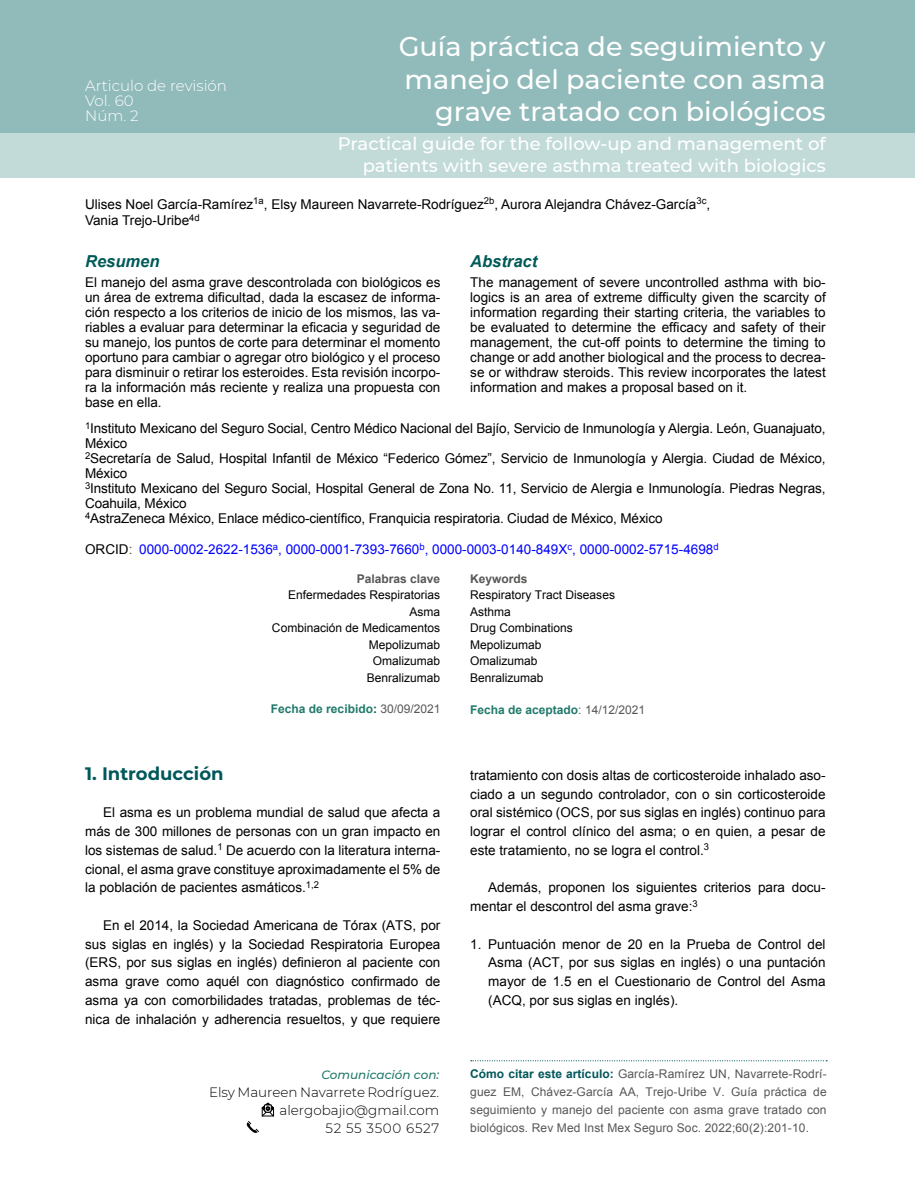
<style>
.page{position:relative;width:915px;height:1191px;background:#fff}
.page>*{position:absolute;margin:0;border:0;box-sizing:border-box;transform-origin:0 0}
.t1{font:500 27px/32.4px "Montserrat";color:#fff;text-align:right}
.t2{font:500 18px/21.6px "Montserrat";color:#fff;text-align:right}
.t3{font:700 18px "Montserrat";color:#01575a}
.t4{font:italic 700 16.5px "Arial";color:#005a58}
.t5{font:300 15px/15px "Montserrat";color:#fff}
.t6{font:13.5px/15px "Arial";color:#000;text-align:justify}
.t7{font:13.5px "Arial";color:#00f}
.t8{font:300 13.5px/18px "Montserrat";color:#000;text-align:right}
.t9{font:12px/18px "Arial";letter-spacing:.01em;color:#575756;text-align:justify}
.t10{font:12px/16.5px "Arial";color:#000}
.t11{font:700 12px "Arial";color:#217a6b}
.t12{font:700 12px "Arial";color:#575756}
.t13{font:italic 500 12px "Montserrat";color:#217a6b}
.s1{color:#000}
.s2{color:#575756}
.s3{color:#005a58}
.s4{font-weight:400;color:#575756}
.s5{font-weight:700;color:#01575a}
</style>
<div class="page">
<div style="left:0;top:0;width:914px;height:134px;background:#91baba"></div>
<div style="left:0;top:134px;width:914px;height:44px;background:#c2dbd9"></div>
<svg style="left:470px;top:1060px;width:356px;height:1px"></svg>
<svg style="left:246px;top:1102px;width:28px;height:31px"></svg>
<p class="t5" style="left:85px;top:78px;width:143px">Articulo de revisión<br>Vol. 60<br>Núm. 2</p>
<h1 class="t1" style="left:398px;top:29px;width:428px">Guía práctica de seguimiento y manejo del paciente con asma grave tratado con biológicos</h1>
<h2 class="t2" style="left:337px;top:132px;width:489px">Practical guide for the follow-up and management of patients with severe asthma treated with biologics</h2>
<p class="t6" style="left:85px;top:196px;width:626px;line-height:16.5px">Ulises Noel García-Ramírez<sup>1a</sup>, Elsy Maureen Navarrete-Rodríguez<sup>2b</sup>, Aurora Alejandra Chávez-García<sup>3c</sup>,<br>Vania Trejo-Uribe<sup>4d</sup></p>
<p class="t4" style="left:85px;top:251px;width:76px">Resumen</p>
<p class="t4" style="left:470px;top:251px;width:68px">Abstract</p>
<p class="t6" style="left:470px;top:275px;width:357px">The management of severe uncontrolled asthma with bio&shy;logics is an area of extreme difficulty given the scarcity of information regarding their starting criteria, the variables to be evaluated to determine the efficacy and safety of their management, the cut-off points to determine the timing to change or add another biological and the process to decrea&shy;se or withdraw steroids. This review incorporates the latest information and makes a proposal based on it.</p>
<p class="t6" style="left:85px;top:275px;width:357px">El manejo del asma grave descontrolada con biológicos es un área de extrema dificultad, dada la escasez de informa&shy;ción respecto a los criterios de inicio de los mismos, las va&shy;riables a evaluar para determinar la eficacia y seguridad de su manejo, los puntos de corte para determinar el momento oportuno para cambiar o agregar otro biológico y el proceso para disminuir o retirar los esteroides. Esta revisión incorpo&shy;ra la información más reciente y realiza una propuesta con base en ella.</p>
<p class="t6" style="left:85px;top:421px;width:741px;text-align:left"><sup>1</sup>Instituto Mexicano del Seguro Social, Centro Médico Nacional del Bajío, Servicio de Inmunología y Alergia. León, Guanajuato, México<br><sup>2</sup>Secretaría de Salud, Hospital Infantil de México “Federico Gómez”, Servicio de Inmunología y Alergia. Ciudad de México, México<br><sup>3</sup>Instituto Mexicano del Seguro Social, Hospital General de Zona No. 11, Servicio de Alergia e Inmunología. Piedras Negras, Coahuila, México<br><sup>4</sup>AstraZeneca México, Enlace médico-científico, Franquicia respiratoria. Ciudad de México, México</p>
<p class="t7" style="left:85px;top:540px;width:634px"><span class="s1">ORCID</span><span class="s2">:</span> 0000-0002-2622-1536<sup>a</sup>, 0000-0001-7393-7660<sup>b</sup>, 0000-0003-0140-849X<sup>c</sup>, 0000-0002-5715-4698<sup>d</sup></p>
<p class="t12" style="left:356px;top:571px;width:85px">Palabras clave</p>
<p class="t10" style="left:272px;top:587px;width:170px;text-align:right">Enfermedades Respiratorias<br>Asma<br>Combinación de Medicamentos<br>Mepolizumab<br>Omalizumab<br>Benralizumab</p>
<p class="t12" style="left:470px;top:571px;width:59px">Keywords</p>
<p class="t10" style="left:470px;top:587px;width:146px">Respiratory Tract Diseases<br>Asthma<br>Drug Combinations<br>Mepolizumab<br>Omalizumab<br>Benralizumab</p>
<p class="t11" style="left:271px;top:701px;width:171px">Fecha de recibido<span class="s3">:</span> <span class="s4">30/09/2021</span></p>
<p class="t11" style="left:470px;top:702px;width:176px">Fecha de aceptado<span class="s4">: 14/12/2021</span></p>
<h2 class="t3" style="left:85px;top:760px;width:140px">1. Introducción</h2>
<p class="t6" style="left:85px;top:803px;width:357px;line-height:18.8px;text-indent:18px">El asma es un problema mundial de salud que afecta a más de 300 millones de personas con un gran impacto en los sistemas de salud.<sup>1</sup> De acuerdo con la literatura interna&shy;cional, el asma grave constituye aproximadamente el 5% de la población de pacientes asmáticos.<sup>1,2</sup></p>
<p class="t6" style="left:85px;top:916px;width:357px;line-height:18.8px;text-indent:18px">En el 2014, la Sociedad Americana de Tórax (ATS, por sus siglas en inglés) y la Sociedad Respiratoria Europea (ERS, por sus siglas en inglés) definieron al paciente con asma grave como aquél con diagnóstico confirmado de asma ya con comorbilidades tratadas, problemas de téc&shy;nica de inhalación y adherencia resueltos, y que requiere</p>
<p class="t13" style="left:321px;top:1066px;width:119px">Comunicación con:</p>
<p class="t8" style="left:209px;top:1082px;width:232px">Elsy Maureen Navarrete Rodríguez. alergobajio@gmail.com<br>52 55 3500 6527</p>
<p class="t6" style="left:470px;top:766px;width:357px;line-height:18.8px">tratamiento con dosis altas de corticosteroide inhalado aso&shy;ciado a un segundo controlador, con o sin corticosteroide oral sistémico (OCS, por sus siglas en inglés) continuo para lograr el control clínico del asma; o en quien, a pesar de este tratamiento, no se logra el control.<sup>3</sup></p>
<p class="t6" style="left:470px;top:878px;width:357px;line-height:18.8px;text-indent:18px">Además, proponen los siguientes criterios para docu&shy;mentar el descontrol del asma grave:<sup>3</sup></p>
<p class="t6" style="left:488px;top:934px;width:339px;line-height:18.8px;text-indent:-18px">1. Puntuación menor de 20 en la Prueba de Control del Asma (ACT, por sus siglas en inglés) o una puntación mayor de 1.5 en el Cuestionario de Control del Asma (ACQ, por sus siglas en inglés).</p>
<p class="t9" style="left:470px;top:1064px;width:358px"><span class="s5">Cómo citar este artículo:</span> García-Ramírez UN, Navarrete-Rodrí&shy;guez EM, Chávez-García AA, Trejo-Uribe V. Guía práctica de seguimiento y manejo del paciente con asma grave tratado con biológicos. Rev Med Inst Mex Seguro Soc. 2022;60(2):201-10.</p>
</div>
